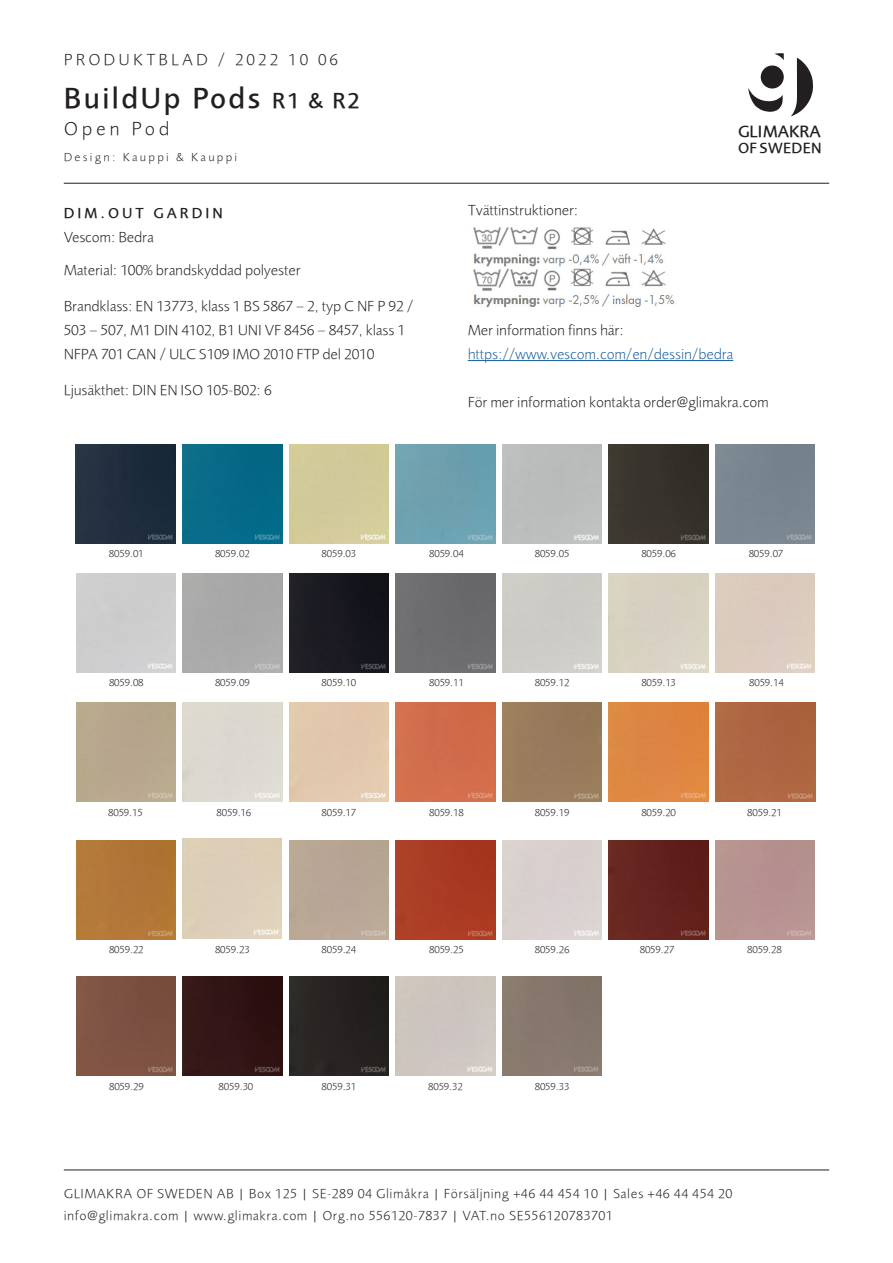
<style>
.page{position:relative;width:893px;height:1263px;background:#fff}
.page>*{position:absolute;margin:0;border:0;box-sizing:border-box;transform-origin:0 0}
.t1{font:500 30px "Foundry Sans";letter-spacing:.08em;color:#231f20}
.t2{font:300 19.5px "Foundry Sans";letter-spacing:.2em;color:#231f20}
.t3{font:500 16.95px "Foundry Sans";color:#231f20}
.t4{font:300 16.5px "Foundry Sans";letter-spacing:.2em;color:#231f20}
.t5{font:500 15.3px "Foundry Sans";letter-spacing:.02em;color:#231f20}
.t6{font:300 15px/24px "Foundry Sans";color:#231f20}
.t7{font:300 15px "Foundry Sans";color:#175d9e}
.t8{font:500 15px "Foundry Sans";letter-spacing:.2em;color:#231f20}
.t9{font:300 13.5px/21.6px "Foundry Sans";letter-spacing:.05em;color:#231f20}
.t10{font:300 12px "Foundry Sans";letter-spacing:.2em;color:#231f20}
.t11{font:300 10.5px "Foundry Sans";color:#231f20}
.s1{font-size:22.5px}
</style>
<div class="page">
<hr style="left:64px;top:1169px;width:765px;height:1px;background:#231f20">
<svg style="left:748px;top:53px;width:36px;height:59px"></svg>
<svg style="left:791px;top:58px;width:22px;height:58px"></svg>
<hr style="left:64px;top:183px;width:765px;height:1px;background:#231f20">
<img style="left:76px;top:444px;width:100px;height:100px">
<div style="left:182px;top:444px;width:100px;height:100px;background:#076a89"></div>
<div style="left:289px;top:444px;width:100px;height:99px;background:#d2ca9a"></div>
<div style="left:396px;top:444px;width:99px;height:100px;background:#6ea1b0"></div>
<div style="left:502px;top:444px;width:100px;height:100px;background:#bbbdbc"></div>
<img style="left:609px;top:444px;width:99px;height:100px">
<div style="left:715px;top:444px;width:100px;height:99px;background:#79868f"></div>
<div style="left:76px;top:573px;width:99px;height:100px;background:#cdcdce"></div>
<div style="left:183px;top:573px;width:99px;height:100px;background:#a9a9a9"></div>
<img style="left:289px;top:573px;width:100px;height:100px">
<div style="left:396px;top:573px;width:99px;height:100px;background:#6d6d6f"></div>
<div style="left:502px;top:573px;width:100px;height:100px;background:#cdccc7"></div>
<div style="left:609px;top:573px;width:99px;height:100px;background:#d8d2c2"></div>
<div style="left:715px;top:573px;width:100px;height:100px;background:#dbcbbe"></div>
<div style="left:76px;top:702px;width:99px;height:100px;background:#b7a78d"></div>
<div style="left:183px;top:702px;width:99px;height:100px;background:#ddd8d1"></div>
<div style="left:289px;top:702px;width:100px;height:100px;background:#e2c8ad"></div>
<div style="left:396px;top:702px;width:99px;height:100px;background:#d16d4c"></div>
<div style="left:502px;top:702px;width:100px;height:100px;background:#997b5d"></div>
<div style="left:609px;top:702px;width:99px;height:100px;background:#de8643"></div>
<div style="left:396px;top:840px;width:99px;height:99px;background:#aa3c24"></div>
<div style="left:715px;top:702px;width:100px;height:100px;background:#ae6643"></div>
<div style="left:76px;top:840px;width:99px;height:99px;background:#b27738"></div>
<div style="left:183px;top:839px;width:99px;height:99px;background:#ddceb8"></div>
<div style="left:502px;top:840px;width:100px;height:99px;background:#d9d0ce"></div>
<div style="left:609px;top:840px;width:99px;height:99px;background:#63231f"></div>
<div style="left:715px;top:840px;width:100px;height:99px;background:#b69391"></div>
<div style="left:76px;top:976px;width:99px;height:100px;background:#7e5243"></div>
<div style="left:183px;top:976px;width:99px;height:100px;background:#321516"></div>
<img style="left:289px;top:976px;width:100px;height:100px">
<div style="left:396px;top:976px;width:99px;height:100px;background:#cdc5bf"></div>
<div style="left:502px;top:976px;width:100px;height:100px;background:#87786e"></div>
<img style="left:473px;top:227px;width:202px;height:80px">
<hr style="left:468px;top:360px;width:265px;height:1px;background:#175d9e">
<p class="t4" style="left:64px;top:52px;width:276px">PRODUKTBLAD / 2022 10 06</p>
<h1 class="t1" style="left:64px;top:87px;width:297px">BuildUp Pods <span class="s1">R1 &amp; R2</span></h1>
<h2 class="t2" style="left:64px;top:121px;width:107px">Open Pod</h2>
<p class="t10" style="left:64px;top:152px;width:175px">Design: Kauppi &amp; Kauppi</p>
<p class="t8" style="left:64px;top:205px;width:161px">DIM.OUT GARDIN</p>
<p class="t6" style="left:64px;top:225px;width:91px">Vescom: Bedra</p>
<p class="t6" style="left:64px;top:258px;width:238px">Material: 100% brandskyddad polyester</p>
<p class="t6" style="left:64px;top:294px;width:351px">Brandklass: EN 13773, klass 1 BS 5867 – 2, typ C NF P 92 /<br>503 – 507, M1 DIN 4102, B1 UNI VF 8456 – 8457, klass 1<br>NFPA 701 CAN / ULC S109 IMO 2010 FTP del 2010</p>
<p class="t6" style="left:64px;top:378px;width:209px">Ljusäkthet: DIN EN ISO 105-B02: 6</p>
<p class="t6" style="left:468px;top:198px;width:112px">Tvättinstruktioner:</p>
<p class="t3" style="left:738px;top:121px;width:84px">GLIMAKRA</p>
<p class="t5" style="left:738px;top:139px;width:85px">OF SWEDEN</p>
<p class="t6" style="left:468px;top:318px;width:157px">Mer information finns här:</p>
<p class="t7" style="left:468px;top:346px;width:267px">https://www.vescom.com/en/dessin/bedra</p>
<p class="t6" style="left:468px;top:390px;width:302px">För mer information kontakta order@glimakra.com</p>
<p class="t11" style="left:535px;top:548px;width:36px">8059.05</p>
<p class="t11" style="left:429px;top:548px;width:36px">8059.04</p>
<p class="t11" style="left:322px;top:548px;width:36px">8059.03</p>
<p class="t11" style="left:109px;top:548px;width:36px">8059.01</p>
<p class="t11" style="left:641px;top:548px;width:36px">8059.06</p>
<p class="t11" style="left:215px;top:548px;width:36px">8059.02</p>
<p class="t11" style="left:749px;top:548px;width:36px">8059.07</p>
<p class="t11" style="left:322px;top:677px;width:36px">8059.10</p>
<p class="t11" style="left:215px;top:677px;width:36px">8059.09</p>
<p class="t11" style="left:749px;top:677px;width:36px">8059.14</p>
<p class="t11" style="left:109px;top:677px;width:36px">8059.08</p>
<p class="t11" style="left:641px;top:677px;width:36px">8059.13</p>
<p class="t11" style="left:429px;top:677px;width:36px">8059.11</p>
<p class="t11" style="left:535px;top:677px;width:36px">8059.12</p>
<p class="t11" style="left:108px;top:807px;width:36px">8059.15</p>
<p class="t11" style="left:641px;top:807px;width:36px">8059.20</p>
<p class="t11" style="left:535px;top:807px;width:36px">8059.19</p>
<p class="t11" style="left:429px;top:807px;width:36px">8059.18</p>
<p class="t11" style="left:217px;top:807px;width:36px">8059.16</p>
<p class="t11" style="left:747px;top:807px;width:36px">8059.21</p>
<p class="t11" style="left:322px;top:807px;width:36px">8059.17</p>
<p class="t11" style="left:109px;top:944px;width:36px">8059.22</p>
<p class="t11" style="left:215px;top:944px;width:36px">8059.23</p>
<p class="t11" style="left:322px;top:944px;width:36px">8059.24</p>
<p class="t11" style="left:429px;top:944px;width:36px">8059.25</p>
<p class="t11" style="left:535px;top:944px;width:36px">8059.26</p>
<p class="t11" style="left:640px;top:944px;width:36px">8059.27</p>
<p class="t11" style="left:747px;top:944px;width:36px">8059.28</p>
<p class="t11" style="left:109px;top:1081px;width:36px">8059.29</p>
<p class="t11" style="left:219px;top:1081px;width:36px">8059.30</p>
<p class="t11" style="left:322px;top:1081px;width:36px">8059.31</p>
<p class="t11" style="left:428px;top:1081px;width:36px">8059.32</p>
<p class="t11" style="left:535px;top:1081px;width:36px">8059.33</p>
<p class="t9" style="left:64px;top:1184px;width:670px">GLIMAKRA OF SWEDEN AB | Box 125 | SE-289 04 Glimåkra | Försäljning +46 44 454 10 | Sales +46 44 454 20 info@glimakra.com | www.glimakra.com | Org.no 556120-7837 | VAT.no SE556120783701</p>
</div>
